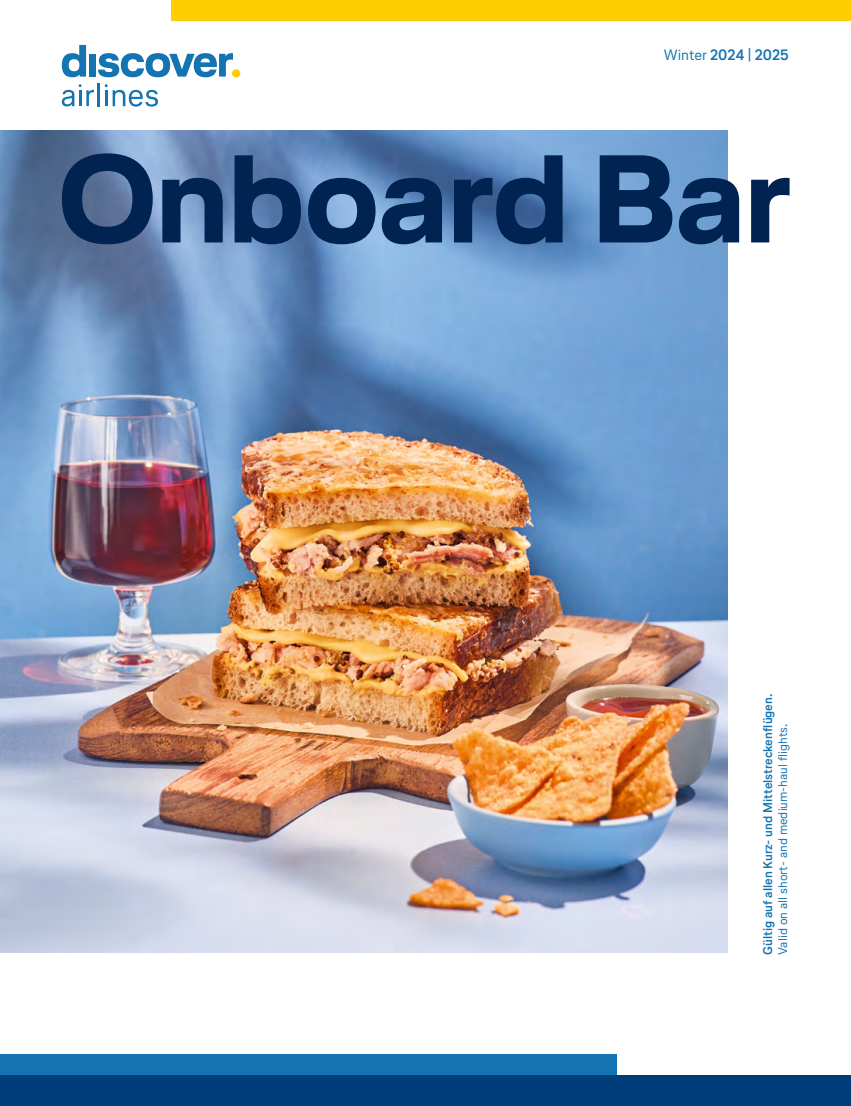
<style>
.page{position:relative;width:851px;height:1106px;background:#fff}
.page>*{position:absolute;margin:0;border:0;box-sizing:border-box;transform-origin:0 0}
.t1{font:700 124.5px "Lufthansa Head";color:#002352}
.t2{font:700 15px "Lufthansa Text";color:#1474b1}
.t3{font:700 12.6px "Lufthansa Text";color:#1474b1}
.t4{font:12.6px "Lufthansa Text";color:#1474b1}
.s1{font-weight:400}
</style>
<div class="page">
<img style="left:0;top:130px;width:727px;height:822px">
<div style="left:172px;top:0;width:678px;height:21px;background:#ffcd00"></div>
<div style="left:0;top:1075px;width:850px;height:31px;background:#003d7b"></div>
<div style="left:0;top:1054px;width:617px;height:21px;background:#1474b1"></div>
<hr style="left:98px;top:83px;width:2px;height:23px;background:#1474b1">
<svg style="left:62px;top:84px;width:32px;height:22px"></svg>
<svg style="left:105px;top:84px;width:53px;height:23px"></svg>
<svg style="left:62px;top:45px;width:24px;height:32px"></svg>
<svg style="left:98px;top:53px;width:135px;height:24px"></svg>
<div style="left:89px;top:54px;width:7px;height:23px;background:#1474b1"></div>
<div style="left:232px;top:69px;width:8px;height:8px;background:#ffcd00;border-radius:50%"></div>
<p class="t2" style="left:663px;top:45px;width:126px"><span class="s1">Winter</span> 2024 | 2025</p>
<h1 class="t1" style="left:58px;top:111px;width:734px">Onboard Bar</h1>
<p class="t3" style="left:759px;top:954px;width:262px;rotate:-90deg">Gültig auf allen Kurz- und Mittelstreckenflügen.</p>
<p class="t4" style="left:774px;top:954px;width:232px;rotate:-90deg">Valid on all short- and medium-haul flights.</p>
</div>
